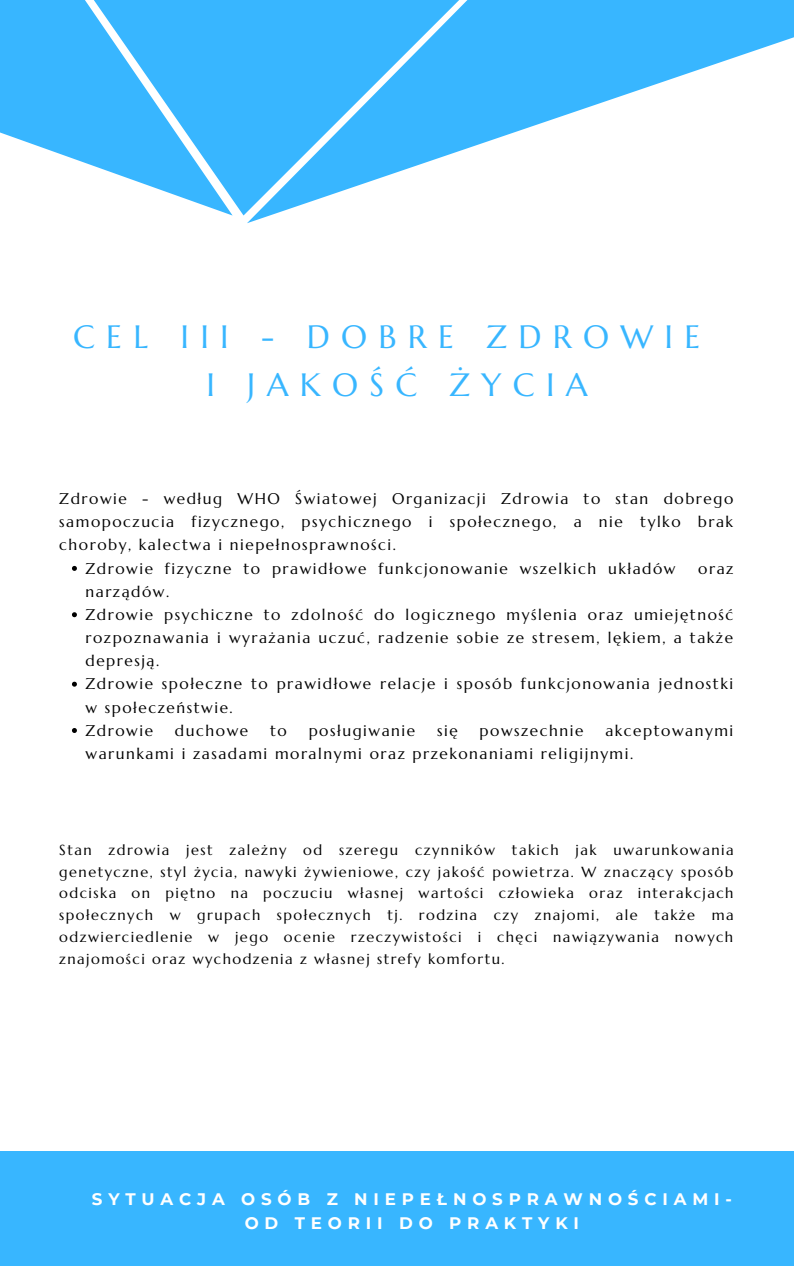
<style>
.page{position:relative;width:794px;height:1266px;background:#fff}
.page>*{position:absolute;margin:0;border:0;box-sizing:border-box;transform-origin:0 0}
.t1{font:32.25px/47.8px "Marcellus";letter-spacing:.35em;color:#38b6ff}
.t2{font:700 16.65px/23.6px "Montserrat";letter-spacing:.35em;color:#fff;text-align:center}
.t3{font:15.45px/23.2px "Marcellus";letter-spacing:.1em;color:#000}
.t4{font:14.55px/21.8px "Marcellus";letter-spacing:.1em;color:#000;text-align:justify}
</style>
<div class="page">
<svg style="left:0;top:0;width:244px;height:216px;fill:#38b6ff"></svg>
<svg style="left:244px;top:0;width:549px;height:224px;fill:#38b6ff"></svg>
<div style="left:0;top:1151px;width:793px;height:115px;background:#38b6ff"></div>
<svg style="left:72px;top:566px;width:5px;height:5px"></svg>
<svg style="left:72px;top:612px;width:5px;height:5px"></svg>
<svg style="left:72px;top:682px;width:5px;height:4px"></svg>
<svg style="left:72px;top:728px;width:5px;height:5px"></svg>
<h1 class="t1" style="left:206px;top:312px;width:495px;text-indent:-133px">CEL III - DOBRE ZDROWIE<br>I JAKOŚĆ ŻYCIA</h1>
<p class="t3" style="left:59px;top:487px;width:675px;text-align:justify">Zdrowie - według WHO Światowej Organizacji Zdrowia to stan dobrego samopoczucia fizycznego, psychicznego i społecznego, a nie tylko brak choroby, kalectwa i niepełnosprawności.</p>
<p class="t3" style="left:85px;top:557px;width:591px">Zdrowie fizyczne to prawidłowe funkcjonowanie wszelkich układów</p>
<p class="t3" style="left:698px;top:557px;width:37px">oraz</p>
<p class="t3" style="left:85px;top:580px;width:649px">narządów.<br>Zdrowie psychiczne to zdolność do logicznego myślenia oraz umiejętność rozpoznawania i wyrażania uczuć, radzenie sobie ze stresem, lękiem, a także depresją.<br>Zdrowie społeczne to prawidłowe relacje i sposób funkcjonowania jednostki w społeczeństwie.<br>Zdrowie</p>
<p class="t3" style="left:85px;top:719px;width:649px;text-indent:519px">akceptowanymi warunkami i zasadami moralnymi oraz przekonaniami religijnymi.</p>
<p class="t3" style="left:175px;top:719px;width:75px">duchowe</p>
<p class="t3" style="left:270px;top:719px;width:18px">to</p>
<p class="t3" style="left:308px;top:719px;width:108px">posługiwanie</p>
<p class="t3" style="left:437px;top:719px;width:22px">się</p>
<p class="t3" style="left:479px;top:719px;width:105px">powszechnie</p>
<p class="t4" style="left:59px;top:838px;width:675px">Stan zdrowia jest zależny od szeregu czynników takich jak uwarunkowania genetyczne, styl życia, nawyki żywieniowe, czy jakość powietrza. W znaczący sposób odciska on piętno na poczuciu własnej wartości człowieka oraz interakcjach społecznych w grupach społecznych tj. rodzina czy znajomi, ale także ma odzwierciedlenie w jego ocenie rzeczywistości i chęci nawiązywania nowych znajomości oraz wychodzenia z własnej strefy komfortu.</p>
<p class="t2" style="left:92px;top:1187px;width:641px">SYTUACJA OSÓB Z NIEPEŁNOSPRAWNOŚCIAMI-<br>OD TEORII DO PRAKTYKI</p>
</div>
